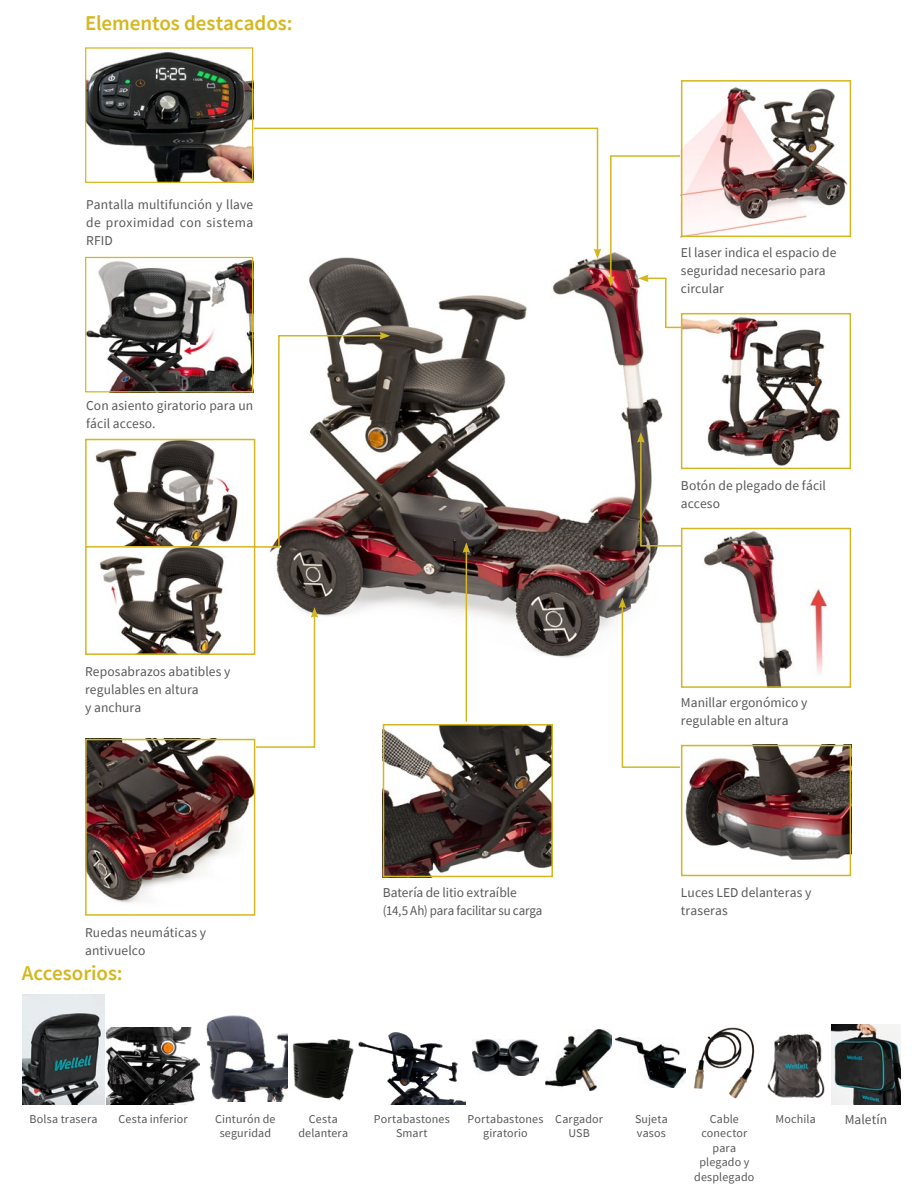
<style>
.page{position:relative;width:915px;height:1191px;background:#fff}
.page>*{position:absolute;margin:0;border:0;box-sizing:border-box;transform-origin:0 0}
.t1{font:600 21px "Source Sans Pro";letter-spacing:-.005em;color:#d4b71e}
.t2{font:13.5px/18px "Source Sans Pro";letter-spacing:.005em;color:#57585a}
.t3{font:12px/14.4px "Source Sans Pro";letter-spacing:.01em;color:#57585a;text-align:center}
</style>
<div class="page">
<img style="left:255px;top:257px;width:408px;height:442px">
<svg style="left:253px;top:127px;width:345px;height:56px"></svg>
<svg style="left:636px;top:432px;width:203px;height:115px"></svg>
<svg style="left:618px;top:597px;width:95px;height:171px"></svg>
<img style="left:385px;top:727px;width:164px;height:147px">
<div style="left:382px;top:724px;width:170px;height:153px;border:2px solid #d4b71e"></div>
<img style="left:683px;top:748px;width:164px;height:112px">
<div style="left:680px;top:745px;width:170px;height:131px;border:2px solid #d4b71e"></div>
<img style="left:683px;top:87px;width:164px;height:147px">
<div style="left:680px;top:80px;width:170px;height:157px;border:2px solid #d4b71e"></div>
<svg style="left:233px;top:607px;width:85px;height:141px"></svg>
<hr style="left:465px;top:550px;width:2px;height:171px;background:#d4b71e">
<svg style="left:462px;top:542px;width:8px;height:11px"></svg>
<img style="left:88px;top:742px;width:164px;height:161px">
<div style="left:85px;top:739px;width:170px;height:176px;border:2px solid #d4b71e"></div>
<div style="left:680px;top:696px;width:170px;height:29px;background:#fff"></div>
<div style="left:681px;top:528px;width:169px;height:159px;background:#fff"></div>
<img style="left:704px;top:531px;width:124px;height:154px">
<div style="left:680px;top:528px;width:170px;height:160px;border:2px solid #d4b71e"></div>
<img style="left:23px;top:994px;width:81px;height:110px">
<img style="left:106px;top:1027px;width:93px;height:77px">
<img style="left:206px;top:1015px;width:81px;height:86px">
<img style="left:292px;top:1038px;width:62px;height:63px">
<img style="left:358px;top:1032px;width:107px;height:72px">
<img style="left:472px;top:1039px;width:66px;height:36px">
<img style="left:545px;top:1029px;width:66px;height:61px">
<img style="left:615px;top:1037px;width:69px;height:50px">
<img style="left:694px;top:1027px;width:61px;height:72px">
<img style="left:767px;top:1034px;width:58px;height:64px">
<img style="left:831px;top:1024px;width:69px;height:80px">
<svg style="left:251px;top:332px;width:139px;height:216px"></svg>
<svg style="left:593px;top:154px;width:94px;height:175px"></svg>
<div style="left:85px;top:665px;width:170px;height:47px;background:#fff"></div>
<img style="left:95px;top:442px;width:143px;height:102px">
<div style="left:85px;top:439px;width:170px;height:108px;border:2px solid #d4b71e"></div>
<svg style="left:99px;top:549px;width:153px;height:103px"></svg>
<div style="left:85px;top:546px;width:170px;height:109px;border:2px solid #d4b71e"></div>
<img style="left:683px;top:316px;width:156px;height:150px">
<div style="left:680px;top:313px;width:170px;height:156px;border:2px solid #d4b71e"></div>
<img style="left:87px;top:53px;width:164px;height:128px">
<div style="left:85px;top:47px;width:168px;height:136px;border:1px solid #d4b71e"></div>
<img style="left:87px;top:259px;width:164px;height:131px">
<div style="left:85px;top:257px;width:168px;height:135px;border:1px solid #d4b71e"></div>
<h1 class="t1" style="left:85px;top:9px;width:209px">Elementos destacados:</h1>
<p class="t2" style="left:86px;top:195px;width:168px;text-align:justify">Pantalla multifunción y llave de proximidad con sistema RFID</p>
<p class="t2" style="left:86px;top:396px;width:168px">Con asiento giratorio para un fácil acceso.</p>
<p class="t2" style="left:85px;top:662px;width:147px">Reposabrazos abatibles y regulables en altura<br>y anchura</p>
<p class="t2" style="left:85px;top:923px;width:122px">Ruedas neumáticas y antivuelco</p>
<h1 class="t1" style="left:22px;top:959px;width:102px">Accesorios:</h1>
<p class="t2" style="left:680px;top:243px;width:157px">El laser indica el espacio de seguridad necesario para circular</p>
<p class="t2" style="left:680px;top:476px;width:147px">Botón de plegado de fácil acceso</p>
<p class="t2" style="left:680px;top:693px;width:128px">Manillar ergonómico y regulable en altura</p>
<p class="t2" style="left:382px;top:883px;width:161px">Batería de litio extraíble (14,5 Ah) para facilitar su carga</p>
<p class="t2" style="left:680px;top:883px;width:132px">Luces LED delanteras y traseras</p>
<p class="t3" style="left:30px;top:1111px;width:69px">Bolsa trasera</p>
<p class="t3" style="left:118px;top:1111px;width:71px">Cesta inferior</p>
<p class="t3" style="left:215px;top:1111px;width:62px">Cinturón de seguridad</p>
<p class="t3" style="left:298px;top:1111px;width:51px">Cesta delantera</p>
<p class="t3" style="left:374px;top:1111px;width:77px">Portabastones<br>Smart</p>
<p class="t3" style="left:467px;top:1111px;width:77px">Portabastones giratorio</p>
<p class="t3" style="left:555px;top:1111px;width:49px">Cargador<br>USB</p>
<p class="t3" style="left:634px;top:1111px;width:34px;text-align:left">Sujeta vasos</p>
<p class="t3" style="left:694px;top:1111px;width:61px">Cable conector para plegado y desplegado</p>
<p class="t3" style="left:775px;top:1111px;width:42px">Mochila</p>
<p class="t2" style="left:844px;top:1110px;width:44px">Maletín</p>
</div>
